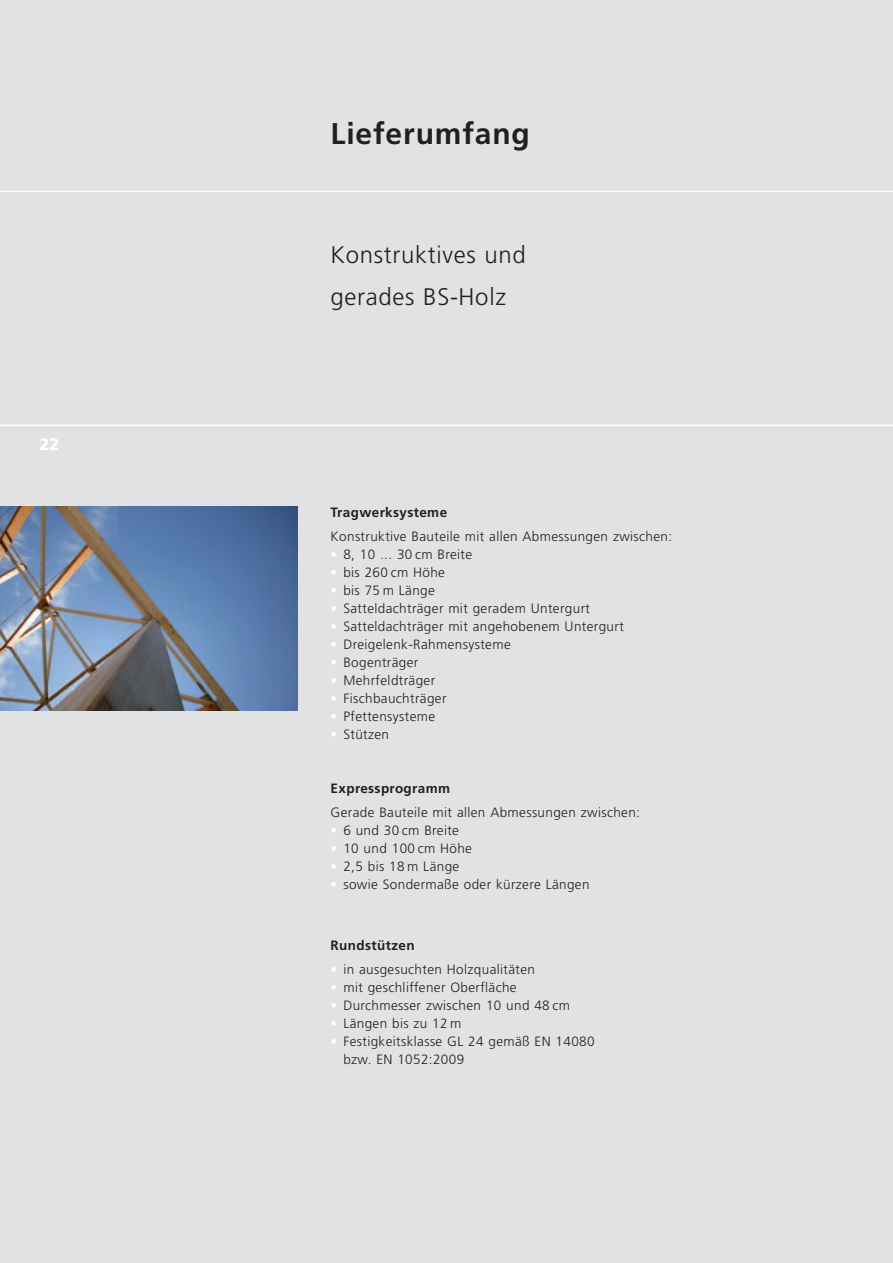
<style>
.page{position:relative;width:893px;height:1263px;background:#e1e2e4}
.page>*{position:absolute;margin:0;border:0;box-sizing:border-box;transform-origin:0 0}
.t1{font:700 30px "Frutiger";letter-spacing:.03em;color:#231f20}
.t2{font:300 24px/42px "Frutiger 45";letter-spacing:.03em;color:#231f20}
.t3{font:900 16.5px "Frutiger";color:#fff}
.t4{font:300 13.5px/18px "Frutiger 45";letter-spacing:.03em;color:#231f20}
.t5{font:700 13.5px "Frutiger";letter-spacing:.03em;color:#231f20}
.s1{color:#fff}
</style>
<div class="page">
<hr style="left:0;top:191px;width:893px;height:1px;background:#fff">
<hr style="left:0;top:424px;width:893px;height:2px;background:#fff">
<img style="left:0;top:506px;width:298px;height:204px">
<p class="t3" style="left:39px;top:438px;width:22px">22</p>
<h1 class="t1" style="left:331px;top:122px;width:201px">Lieferumfang</h1>
<h2 class="t2" style="left:331px;top:236px;width:197px">Konstruktives und gerades BS-Holz</h2>
<p class="t5" style="left:331px;top:506px;width:118px">Tragwerksysteme</p>
<p class="t4" style="left:331px;top:528px;width:343px">Konstruktive Bauteile mit allen Abmessungen zwischen:</p>
<p class="t4" style="left:331px;top:546px;width:143px"><span class="s1">•</span> 8, 10 ... 30 cm Breite</p>
<p class="t4" style="left:331px;top:564px;width:116px"><span class="s1">•</span> bis 260 cm Höhe</p>
<p class="t4" style="left:331px;top:582px;width:106px"><span class="s1">•</span> bis 75 m Länge</p>
<p class="t4" style="left:331px;top:600px;width:261px"><span class="s1">•</span> Satteldachträger mit geradem Untergurt</p>
<p class="t4" style="left:331px;top:618px;width:295px"><span class="s1">•</span> Satteldachträger mit angehobenem Untergurt</p>
<p class="t4" style="left:331px;top:636px;width:182px"><span class="s1">•</span> Dreigelenk-Rahmensysteme</p>
<p class="t4" style="left:331px;top:654px;width:89px"><span class="s1">•</span> Bogenträger</p>
<p class="t4" style="left:331px;top:672px;width:106px"><span class="s1">•</span> Mehrfeldträger</p>
<p class="t4" style="left:331px;top:690px;width:117px"><span class="s1">•</span> Fischbauchträger</p>
<p class="t4" style="left:331px;top:708px;width:106px"><span class="s1">•</span> Pfettensysteme</p>
<p class="t4" style="left:331px;top:726px;width:60px"><span class="s1">•</span> Stützen</p>
<p class="t5" style="left:331px;top:783px;width:121px">Expressprogramm</p>
<p class="t4" style="left:331px;top:805px;width:311px">Gerade Bauteile mit allen Abmessungen zwischen:</p>
<p class="t4" style="left:331px;top:823px;width:130px"><span class="s1">•</span> 6 und 30 cm Breite</p>
<p class="t4" style="left:331px;top:841px;width:143px"><span class="s1">•</span> 10 und 100 cm Höhe</p>
<p class="t4" style="left:331px;top:859px;width:130px"><span class="s1">•</span> 2,5 bis 18 m Länge</p>
<p class="t4" style="left:331px;top:877px;width:260px"><span class="s1">•</span> sowie Sondermaße oder kürzere Längen</p>
<p class="t5" style="left:331px;top:940px;width:85px">Rundstützen</p>
<p class="t4" style="left:331px;top:961px;width:206px"><span class="s1">•</span> in ausgesuchten Holzqualitäten</p>
<p class="t4" style="left:331px;top:979px;width:188px"><span class="s1">•</span> mit geschliffener Oberfläche</p>
<p class="t4" style="left:331px;top:997px;width:241px"><span class="s1">•</span> Durchmesser zwischen 10 und 48 cm</p>
<p class="t4" style="left:331px;top:1015px;width:132px"><span class="s1">•</span> Längen bis zu 12 m</p>
<p class="t4" style="left:343px;top:1033px;width:253px;text-indent:-13px"><span class="s1">•</span> Festigkeitsklasse GL 24 gemäß EN 14080 bzw. EN 1052:2009</p>
</div>
